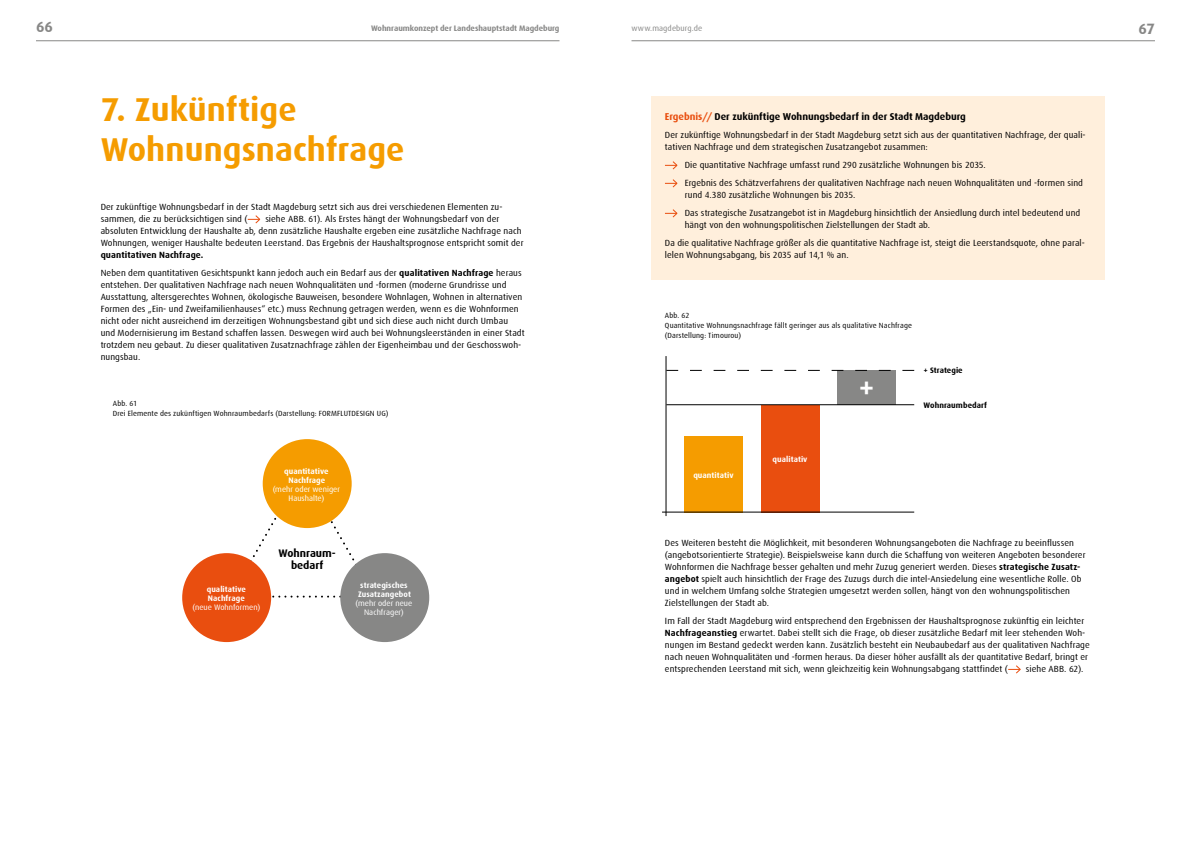
<style>
.page{position:relative;width:1191px;height:842px;background:#fff}
.page>*{position:absolute;margin:0;border:0;box-sizing:border-box;transform-origin:0 0}
.t1{font:700 33.1px/39.7px "Dax";letter-spacing:.005em;color:#f59c00}
.t2{font:700 30px "Dax";color:#fff}
.t3{font:700 15px "Dax";color:#878786}
.t4{font:700 11px/12px "Dax";letter-spacing:-.005em;color:#000;text-align:center}
.t5{font:700 10px "Dax";color:#000}
.t6{font:9px/12px "Dax";letter-spacing:.01em;color:#000}
.t7{font:700 8px/9px "Dax";letter-spacing:.005em;color:#fff}
.t8{font:8px/9px "Dax";letter-spacing:.005em;color:#fff;text-align:center}
.t9{font:700 8px "Dax";letter-spacing:-.005em;color:#878786}
.t10{font:700 8px "Dax";letter-spacing:.005em;color:#000}
.t11{font:8px "Dax";letter-spacing:.015em;color:#878786}
.t12{font:7.5px/10px "Dax";letter-spacing:.02em;color:#000}
.s1{font-weight:700}
.s2{color:#e94e0f}
</style>
<div class="page">
<hr style="left:36px;top:41px;width:523px;height:1px;background:#878786">
<hr style="left:631px;top:41px;width:524px;height:1px;background:#878786">
<svg style="left:248px;top:215px;width:13px;height:9px"></svg>
<div style="left:651px;top:96px;width:453px;height:183px;background:#ffefdc"></div>
<svg style="left:665px;top:161px;width:13px;height:9px"></svg>
<svg style="left:665px;top:179px;width:13px;height:9px"></svg>
<svg style="left:665px;top:209px;width:13px;height:9px"></svg>
<svg style="left:1008px;top:665px;width:13px;height:9px"></svg>
<svg style="left:233px;top:470px;width:140px;height:128px"></svg>
<div style="left:263px;top:439px;width:89px;height:89px;background:#f59c00;border-radius:50%"></div>
<div style="left:340px;top:553px;width:89px;height:89px;background:#878786;border-radius:50%"></div>
<div style="left:182px;top:553px;width:89px;height:89px;background:#e94e0f;border-radius:50%"></div>
<div style="left:684px;top:436px;width:59px;height:76px;background:#f59c00"></div>
<div style="left:760px;top:405px;width:59px;height:107px;background:#e94e0f"></div>
<div style="left:837px;top:370px;width:59px;height:35px;background:#878786"></div>
<hr style="left:666px;top:404px;width:248px;height:1px;background:#000">
<svg style="left:666px;top:370px;width:248px;height:1px"></svg>
<hr style="left:665px;top:356px;width:1px;height:160px;background:#000">
<hr style="left:662px;top:512px;width:252px;height:1px;background:#000">
<h3 class="t3" style="left:36px;top:18px;width:18px">66</h3>
<p class="t9" style="left:371px;top:23px;width:190px">Wohnraumkonzept der Landeshauptstadt Magdeburg</p>
<p class="t11" style="left:631px;top:23px;width:72px">www.magdeburg.de</p>
<h3 class="t3" style="left:1138px;top:20px;width:18px">67</h3>
<h1 class="t1" style="left:101px;top:90px;width:305px">7. Zukünftige<br>Wohnungsnachfrage</h1>
<p class="t6" style="left:101px;top:201px;width:403px">Der zukünftige Wohnungsbedarf in der Stadt Magdeburg setzt sich aus drei verschiedenen Elementen zu&shy;sammen, die zu berücksichtigen sind (</p>
<p class="t6" style="left:101px;top:213px;width:424px;text-indent:165px">siehe ABB. 61). Als Erstes hängt der Wohnungsbedarf von der absoluten Entwicklung der Haushalte ab, denn zusätzliche Haushalte ergeben eine zusätzliche Nachfrage nach<br>Wohnungen, weniger Haushalte bedeuten Leerstand. Das Ergebnis der Haushaltsprognose entspricht somit der</p>
<p class="t6" style="left:101px;top:246px;width:422px;line-height:18px"><span class="s1">quantitativen Nachfrage.<br></span>Neben dem quantitativen Gesichtspunkt kann jedoch auch ein Bedarf aus der <span class="s1">qualitativen Nachfrage</span> heraus</p>
<p class="t6" style="left:101px;top:279px;width:425px">entstehen. Der qualitativen Nachfrage nach neuen Wohnqualitäten und -formen (moderne Grundrisse und Ausstattung, altersgerechtes Wohnen, ökologische Bauweisen, besondere Wohnlagen, Wohnen in alternativen Formen des „Ein- und Zweifamilienhauses“ etc.) muss Rechnung getragen werden, wenn es die Wohnformen nicht oder nicht ausreichend im derzeitigen Wohnungsbestand gibt und sich diese auch nicht durch Umbau und Modernisierung im Bestand schaffen lassen. Deswegen wird auch bei Wohnungsleerständen in einer Stadt trotzdem neu gebaut. Zu dieser qualitativen Zusatznachfrage zählen der Eigenheimbau und der Geschosswoh&shy;nungsbau.</p>
<p class="t12" style="left:113px;top:398px;width:277px">Abb. 61<br>Drei Elemente des zukünftigen Wohnraumbedarfs (Darstellung: FORMFLUTDESIGN UG)</p>
<p class="t7" style="left:284px;top:466px;width:46px;text-align:center">quantitative<br>Nachfrage</p>
<p class="t8" style="left:273px;top:484px;width:69px">(mehr oder weniger<br>Haushalte)</p>
<p class="t7" style="left:207px;top:585px;width:41px">qualitative<br>Nachfrage</p>
<p class="t8" style="left:192px;top:603px;width:69px">(neue Wohnformen)</p>
<p class="t4" style="left:279px;top:548px;width:59px">Wohnraum&shy;bedarf</p>
<p class="t7" style="left:358px;top:580px;width:54px">strategisches<br>Zusatzangebot</p>
<p class="t8" style="left:356px;top:598px;width:58px">(mehr oder neue<br>Nachfrager)</p>
<p class="t5" style="left:665px;top:111px;width:302px"><span class="s2">Ergebnis//</span> Der zukünftige Wohnungsbedarf in der Stadt Magdeburg</p>
<p class="t6" style="left:665px;top:129px;width:422px">Der zukünftige Wohnungsbedarf in der Stadt Magdeburg setzt sich aus der quantitativen Nachfrage, der quali&shy;tativen Nachfrage und dem strategischen Zusatzangebot zusammen:</p>
<p class="t6" style="left:685px;top:156px;width:400px;line-height:18px">Die quantitative Nachfrage umfasst rund 290 zusätzliche Wohnungen bis 2035.<br>Ergebnis des Schätzverfahrens der qualitativen Nachfrage nach neuen Wohnqualitäten und -formen sind</p>
<p class="t6" style="left:685px;top:186px;width:397px;line-height:18px">rund 4.380 zusätzliche Wohnungen bis 2035.<br>Das strategische Zusatzangebot ist in Magdeburg hinsichtlich der Ansiedlung durch intel bedeutend und</p>
<p class="t6" style="left:665px;top:216px;width:421px;line-height:18px;text-indent:20px">hängt von den wohnungspolitischen Zielstellungen der Stadt ab.<br>Da die qualitative Nachfrage größer als die quantitative Nachfrage ist, steigt die Leerstandsquote, ohne paral-</p>
<p class="t6" style="left:665px;top:249px;width:185px">lelen Wohnungsabgang, bis 2035 auf 14,1 % an.</p>
<p class="t12" style="left:665px;top:310px;width:248px">Abb. 62<br>Quantitative Wohnungsnachfrage fällt geringer aus als qualitative Nachfrage (Darstellung: Timourou)</p>
<h2 class="t2" style="left:858px;top:370px;width:18px">+</h2>
<p class="t10" style="left:923px;top:366px;width:41px">+ Strategie</p>
<p class="t10" style="left:923px;top:400px;width:65px">Wohnraumbedarf</p>
<p class="t7" style="left:693px;top:471px;width:42px">quantitativ</p>
<p class="t7" style="left:772px;top:455px;width:36px">qualitativ</p>
<p class="t6" style="left:665px;top:537px;width:422px">Des Weiteren besteht die Möglichkeit, mit besonderen Wohnungsangeboten die Nachfrage zu beeinflussen (angebotsorientierte Strategie). Beispielsweise kann durch die Schaffung von weiteren Angeboten besonderer Wohnformen die Nachfrage besser gehalten und mehr Zuzug generiert werden. Dieses <span class="s1">strategische Zusatz&shy;angebot</span> spielt auch hinsichtlich der Frage des Zuzugs durch die intel-Ansiedelung eine wesentliche Rolle. Ob und in welchem Umfang solche Strategien umgesetzt werden sollen, hängt von den wohnungspolitischen Zielstellungen der Stadt ab.</p>
<p class="t6" style="left:665px;top:615px;width:426px">Im Fall der Stadt Magdeburg wird entsprechend den Ergebnissen der Haushaltsprognose zukünftig ein leichter <span class="s1">Nachfrageanstieg</span> erwartet. Dabei stellt sich die Frage, ob dieser zusätzliche Bedarf mit leer stehenden Woh&shy;nungen im Bestand gedeckt werden kann. Zusätzlich besteht ein Neubaubedarf aus der qualitativen Nachfrage nach neuen Wohnqualitäten und -formen heraus. Da dieser höher ausfällt als der quantitative Bedarf, bringt er entsprechenden Leerstand mit sich, wenn gleichzeitig kein Wohnungsabgang stattfindet (</p>
<p class="t6" style="left:1025px;top:663px;width:59px">siehe ABB. 62).</p>
</div>
